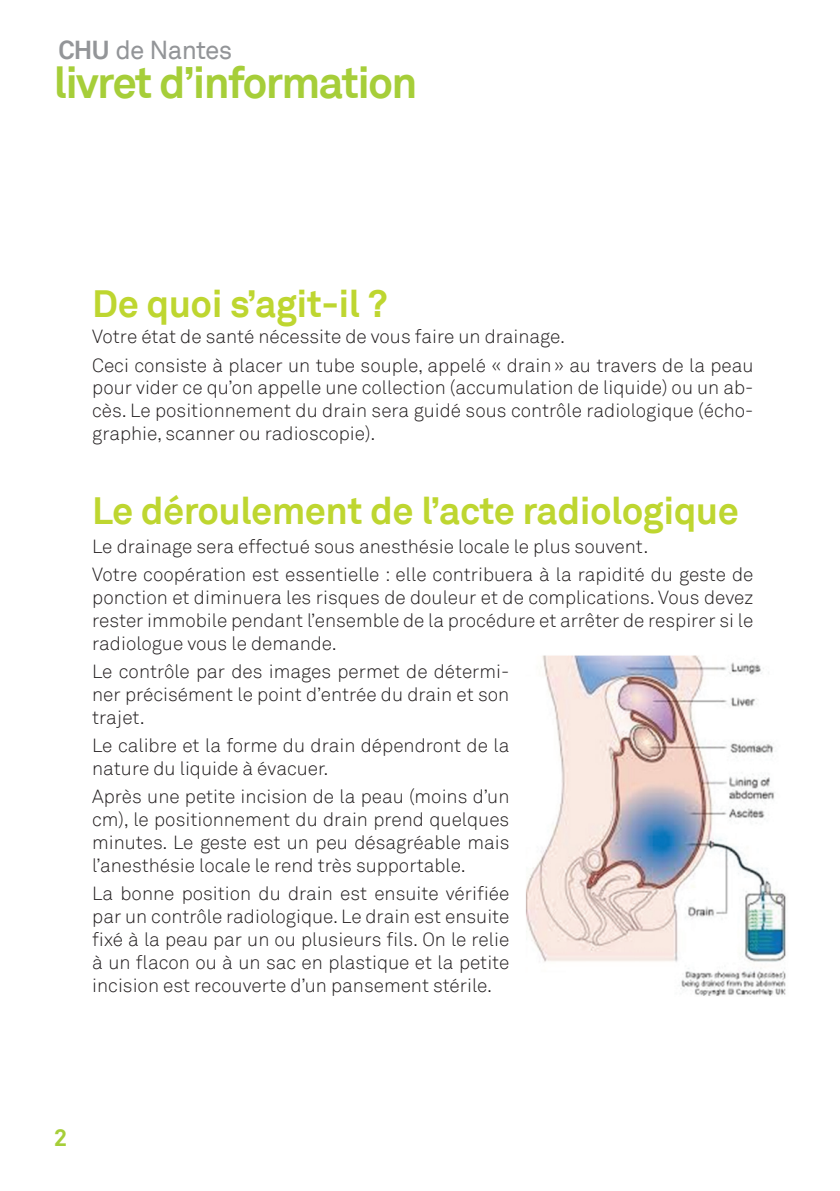
<style>
.page{position:relative;width:840px;height:1191px;background:#fff}
.page>*{position:absolute;margin:0;border:0;box-sizing:border-box;transform-origin:0 0}
.t1{font:700 44px "Akkurat";letter-spacing:-.04em;color:#a6ce39}
.t2{font:700 38px "Akkurat";letter-spacing:-.015em;color:#bed630}
.t3{font:26px "Akkurat";letter-spacing:-.03em;color:#939598}
.t4{font:700 24px "Akkurat";color:#a6ce39}
.t5{font:300 19px/22.8px "Akkurat";color:#231f20;text-align:justify}
.s1{font-weight:700}
</style>
<div class="page">
<img style="left:526px;top:655px;width:260px;height:341px">
<h3 class="t3" style="left:58px;top:34px;width:175px"><span class="s1">CHU</span> de Nantes</h3>
<h1 class="t1" style="left:54px;top:55px;width:365px">livret d’information</h1>
<h2 class="t2" style="left:92px;top:279px;width:297px">De quoi s’agit-il ?</h2>
<p class="t5" style="left:92px;top:323px;width:662px;line-height:28.4px">Votre état de santé nécessite de vous faire un drainage.<br>Ceci consiste à placer un tube souple, appelé « drain» au travers de la peau</p>
<p class="t5" style="left:92px;top:377px;width:662px">pour vider ce qu’on appelle une collection (accumulation de liquide) ou un ab&shy;cès. Le positionnement du drain sera guidé sous contrôle radiologique (écho&shy;graphie, scanner ou radioscopie).</p>
<h2 class="t2" style="left:92px;top:487px;width:648px">Le déroulement de l’acte radiologique</h2>
<p class="t5" style="left:92px;top:532px;width:662px;line-height:28.4px">Le drainage sera effectué sous anesthésie locale le plus souvent.<br>Votre coopération est essentielle : elle contribuera à la rapidité du geste de</p>
<p class="t5" style="left:92px;top:586px;width:662px">ponction et diminuera les risques de douleur et de complications. Vous devez rester immobile pendant l’ensemble de la procédure et arrêter de respirer si le radiologue vous le demande.</p>
<p class="t5" style="left:92px;top:660px;width:418px">Le contrôle par des images permet de détermi&shy;ner précisément le point d’entrée du drain et son trajet.</p>
<p class="t5" style="left:92px;top:734px;width:418px">Le calibre et la forme du drain dépendront de la nature du liquide à évacuer.</p>
<p class="t5" style="left:92px;top:785px;width:418px">Après une petite incision de la peau (moins d’un cm), le positionnement du drain prend quelques minutes. Le geste est un peu désagréable mais l’anesthésie locale le rend très supportable.</p>
<p class="t5" style="left:92px;top:882px;width:418px">La bonne position du drain est ensuite vérifiée par un contrôle radiologique. Le drain est ensuite fixé à la peau par un ou plusieurs fils. On le relie à un flacon ou à un sac en plastique et la petite incision est recouverte d’un pansement stérile.</p>
<p class="t4" style="left:54px;top:1122px;width:15px">2</p>
</div>
